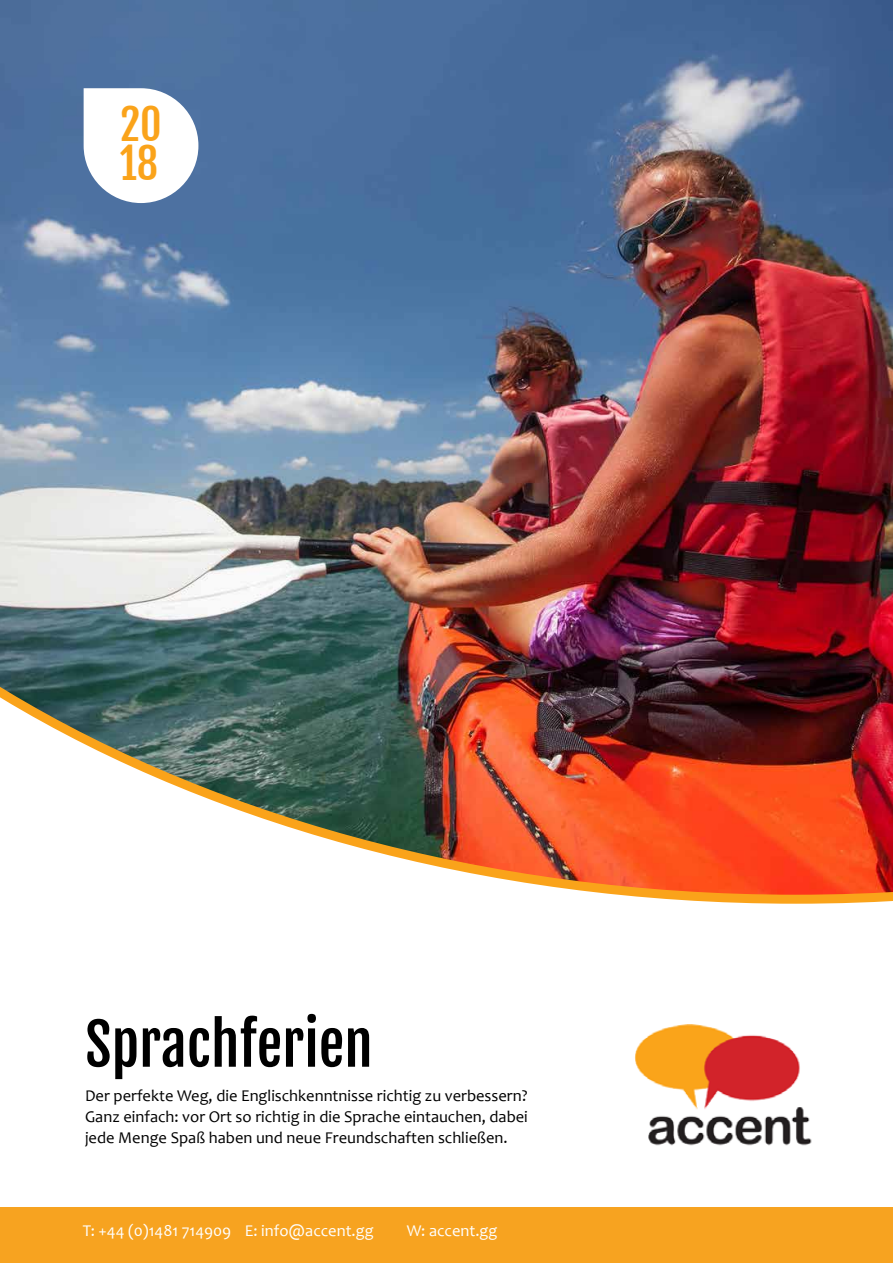
<style>
.page{position:relative;width:893px;height:1263px;background:#fff}
.page>*{position:absolute;margin:0;border:0;box-sizing:border-box;transform-origin:0 0}
.t1{font:57px "Fjalla One";color:#000}
.t2{font:42px/39px "Fjalla One";color:#faa31a}
.t3{font:16.5px/21px "Candara";color:#000;text-align:justify}
.t4{font:16.5px "Candara";color:#fff}
</style>
<div class="page">
<img style="left:0;top:0;width:893px;height:640px">
<img style="left:0;top:640px;width:893px;height:264px">
<div style="left:0;top:1208px;width:893px;height:55px;background:#f7a320"></div>
<img style="left:635px;top:1025px;width:177px;height:120px">
<svg style="left:84px;top:88px;width:114px;height:115px"></svg>
<h2 class="t2" style="left:120px;top:105px;width:43px">20<br>18</h2>
<h1 class="t1" style="left:85px;top:1009px;width:289px">Sprachferien</h1>
<p class="t3" style="left:85px;top:1084px;width:444px">Der perfekte Weg, die Englischkenntnisse richtig zu verbessern?<br>Ganz einfach: vor Ort so richtig in die Sprache eintauchen, dabei jede Menge Spaß haben und neue Freundschaften schließen.</p>
<p class="t4" style="left:83px;top:1220px;width:292px">T: +44 (0)1481 714909 E: info@accent.gg</p>
<p class="t4" style="left:407px;top:1220px;width:92px">W: accent.gg</p>
</div>
